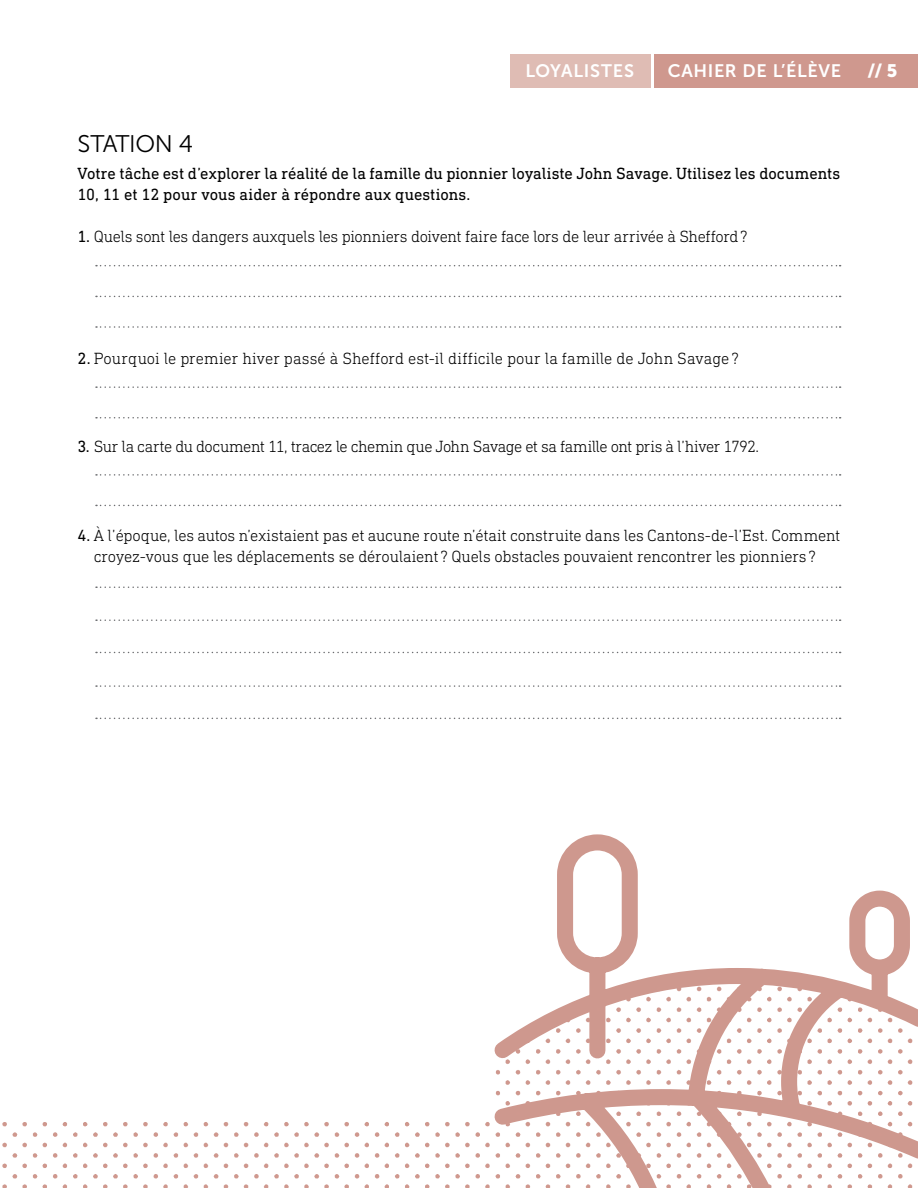
<style>
.page{position:relative;width:918px;height:1188px;background:#fff}
.page>*{position:absolute;margin:0;border:0;box-sizing:border-box;transform-origin:0 0}
.t1{font:24px "Museo Sans 300";letter-spacing:-.015em;color:#000}
.t2{font:18px "Museo Sans 700";letter-spacing:.035em;color:#fff}
.t3{font:18px "Museo Sans 900";color:#fff}
.t4{font:300 16.5px/21px "DIN Next Slab Pro";letter-spacing:-.01em;color:#000;text-align:center}
.t5{font:16.5px/21px "DIN Next Slab Pro";color:#000}
.t6{font:300 16.5px "DIN Next Slab Pro";letter-spacing:-.03em;color:#000}
.s1{font-weight:400}
</style>
<div class="page">
<div style="left:654px;top:54px;width:264px;height:34px;background:#cf988e"></div>
<div style="left:510px;top:54px;width:141px;height:34px;background:#dfbcb4"></div>
<svg style="left:96px;top:619px;width:745px;height:2px"></svg>
<svg style="left:96px;top:685px;width:745px;height:2px"></svg>
<svg style="left:96px;top:265px;width:745px;height:1px"></svg>
<svg style="left:96px;top:586px;width:745px;height:2px"></svg>
<svg style="left:96px;top:652px;width:745px;height:1px"></svg>
<svg style="left:96px;top:718px;width:745px;height:1px"></svg>
<svg style="left:96px;top:296px;width:745px;height:1px"></svg>
<svg style="left:96px;top:386px;width:745px;height:2px"></svg>
<svg style="left:96px;top:474px;width:745px;height:2px"></svg>
<svg style="left:96px;top:326px;width:745px;height:2px"></svg>
<svg style="left:96px;top:417px;width:745px;height:1px"></svg>
<svg style="left:96px;top:505px;width:745px;height:1px"></svg>
<svg style="left:557px;top:834px;width:353px;height:141px"></svg>
<img style="left:2px;top:975px;width:916px;height:213px">
<p class="t2" style="left:525px;top:61px;width:110px">LOYALISTES</p>
<p class="t2" style="left:668px;top:61px;width:175px">CAHIER DE L’ÉLÈVE</p>
<p class="t3" style="left:867px;top:61px;width:31px">// 5</p>
<h1 class="t1" style="left:78px;top:131px;width:117px">STATION 4</h1>
<p class="t5" style="left:78px;top:163px;width:764px">Votre tâche est d’explorer la réalité de la famille du pionnier loyaliste John Savage. Utilisez les documents<br>10, 11 et 12 pour vous aider à répondre aux questions.</p>
<p class="t4" style="left:78px;top:225px;width:671px"><span class="s1">1.</span> Quels sont les dangers auxquels les pionniers doivent faire face lors de leur arrivée à Shefford?</p>
<p class="t4" style="left:78px;top:348px;width:663px"><span class="s1">2.</span> Pourquoi le premier hiver passé à Shefford est‑il difficile pour la famille de John Savage ?</p>
<p class="t6" style="left:78px;top:437px;width:683px"><span class="s1">3.</span> Sur la carte du document 11, tracez le chemin que John Savage et sa famille ont pris à l’hiver 1792.</p>
<p class="t4" style="left:78px;top:525px;width:764px"><span class="s1">4.</span> À l’époque, les autos n’existaient pas et aucune route n’était construite dans les Cantons‑de‑l’Est. Comment croyez‑vous que les déplacements se déroulaient? Quels obstacles pouvaient rencontrer les pionniers?</p>
</div>
